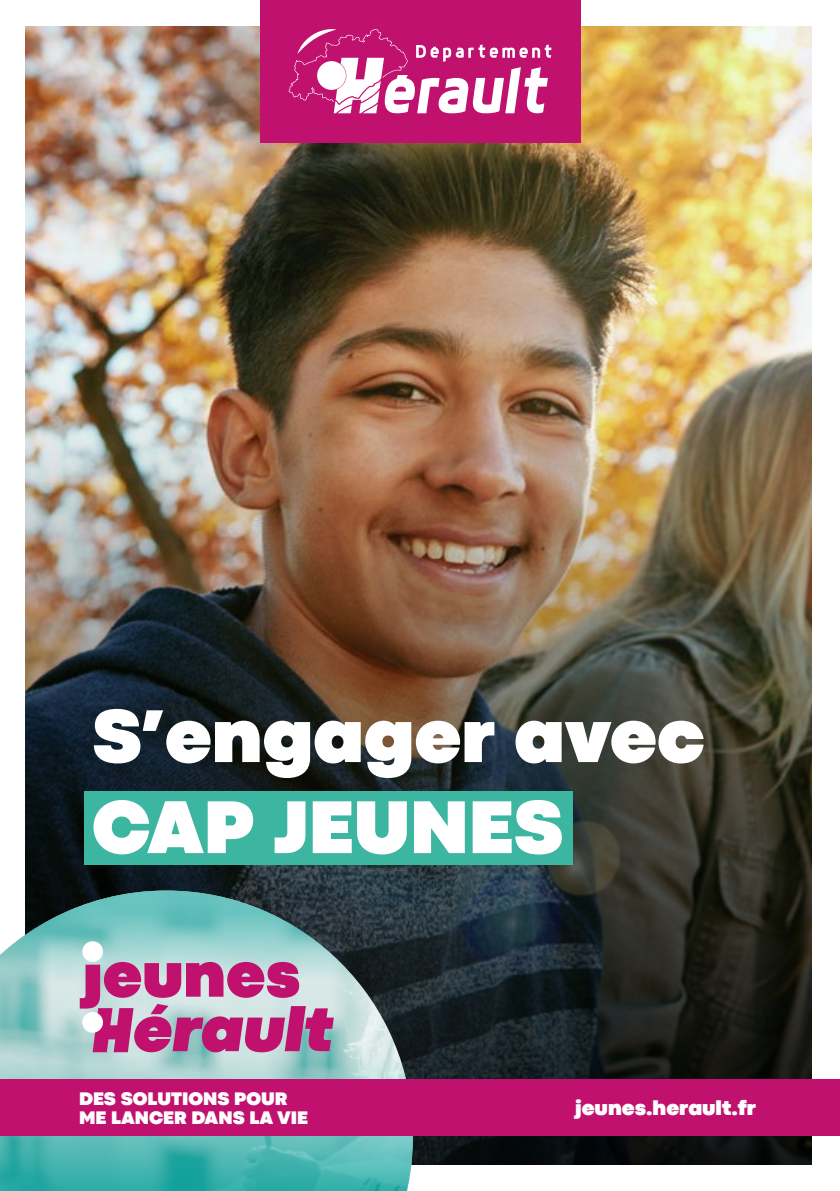
<style>
.page{position:relative;width:840px;height:1191px;background:#fff}
.page>*{position:absolute;margin:0;border:0;box-sizing:border-box;transform-origin:0 0}
.t1{font:900 78px/91px "Codec Pro";color:#fff}
.t2{font:900 21.4px "Codec Pro";color:#fff}
.t3{font:900 19px/19px "Codec Pro";color:#fff}
</style>
<div class="page">
<img style="left:25px;top:27px;width:786px;height:343px">
<img style="left:25px;top:370px;width:786px;height:794px">
<svg style="left:0;top:890px;width:412px;height:301px;background:#6da8a7"></svg>
<svg style="left:80px;top:962px;width:253px;height:90px;background:#c371a3"></svg>
<div style="left:82px;top:941px;width:21px;height:21px;background:#fff;border-radius:50%"></div>
<div style="left:0;top:1079px;width:839px;height:57px;background:#c0116f"></div>
<div style="left:260px;top:0;width:320px;height:142px;background:#c0116f"></div>
<svg style="left:288px;top:29px;width:263px;height:84px"></svg>
<div style="left:317px;top:61px;width:29px;height:29px;background:#fff;border-radius:50%"></div>
<div style="left:85px;top:790px;width:487px;height:74px;background:#3cb5a1"></div>
<h1 class="t1" style="left:92px;top:689px;width:613px">S’engager avec<br>CAP JEUNES</h1>
<p class="t3" style="left:79px;top:1089px;width:230px">DES SOLUTIONS POUR<br>ME LANCER DANS LA VIE</p>
<p class="t2" style="left:575px;top:1095px;width:182px">jeunes.herault.fr</p>
</div>
